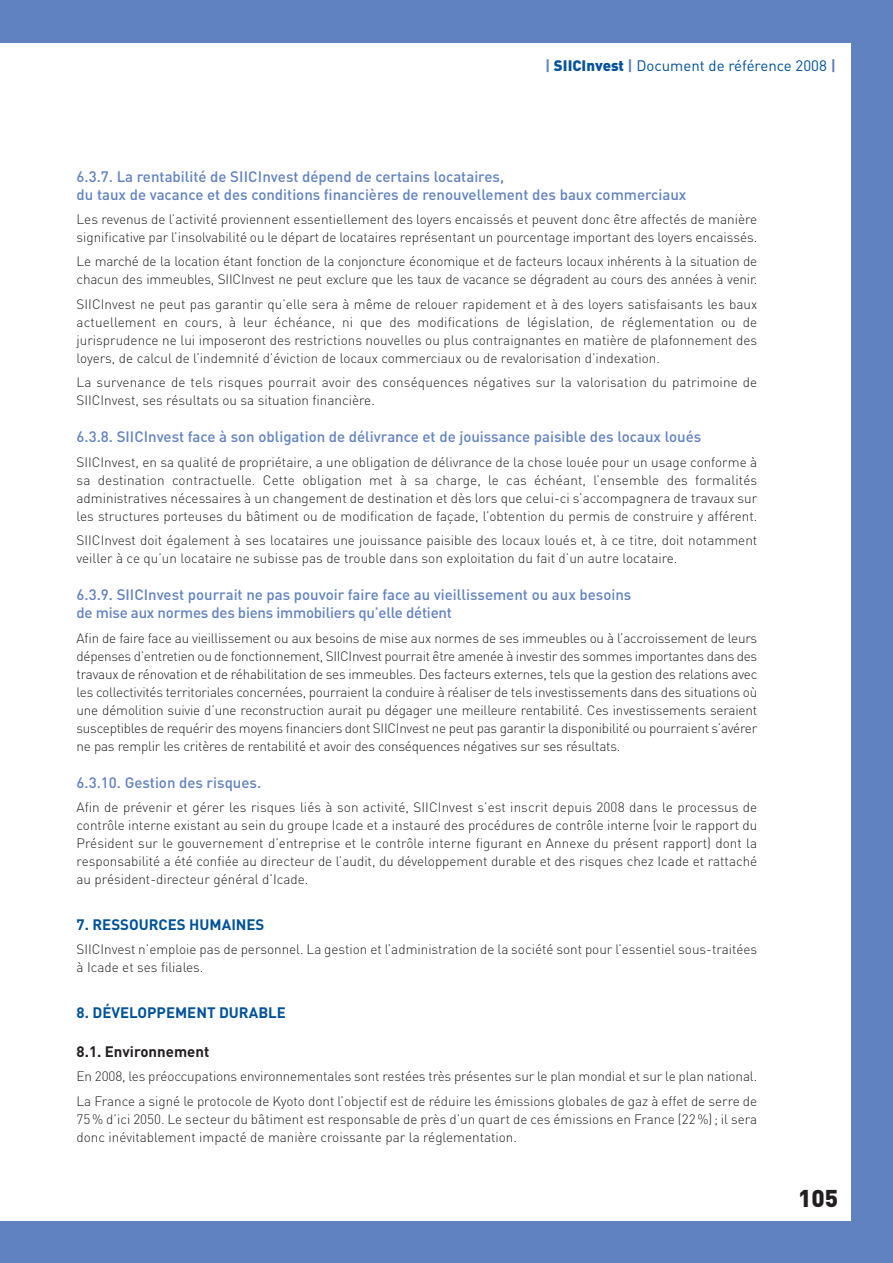
<style>
.page{position:relative;width:893px;height:1263px;background:#fff}
.page>*{position:absolute;margin:0;border:0;box-sizing:border-box;transform-origin:0 0}
.t1{font:900 24px "DINOT";color:#231f20}
.t2{font:500 15px/18px "DINOT";color:#6182c1}
.t3{font:700 15px "DINOT";color:#01529a}
.t4{font:15px "DINOT";color:#01529a}
.t5{font:700 15px "DINOT";color:#231f20}
.t6{font:300 13.5px/18px "DINOT";color:#231f20}
.s1{font-weight:700;color:#6182c1}
.s2{font-weight:900}
</style>
<div class="page">
<div style="left:0;top:0;width:892px;height:1263px;background:#6182c1"></div>
<div style="left:0;top:43px;width:850px;height:1177px;background:#fff"></div>
<p class="t4" style="left:545px;top:60px;width:292px"><span class="s1">|</span> <span class="s2">SIICInvest</span> <span class="s1">|</span> Document de référence 2008 <span class="s1">|</span></p>
<p class="t2" style="left:77px;top:169px;width:611px">6.3.7. La rentabilité de SIICInvest dépend de certains locataires,<br>du taux de vacance et des conditions financières de renouvellement des baux commerciaux</p>
<p class="t6" style="left:77px;top:212px;width:682px">Les revenus de l’activité proviennent essentiellement des loyers encaissés et peuvent donc être affectés de manière significative par l’insolvabilité ou le départ de locataires représentant un pourcentage important des loyers encaissés.</p>
<p class="t6" style="left:77px;top:254px;width:682px">Le marché de la location étant fonction de la conjoncture économique et de facteurs locaux inhérents à la situation de chacun des immeubles, SIICInvest ne peut exclure que les taux de vacance se dégradent au cours des années à venir.</p>
<p class="t6" style="left:77px;top:296px;width:682px;text-align:justify">SIICInvest ne peut pas garantir qu’elle sera à même de relouer rapidement et à des loyers satisfaisants les baux actuellement en cours, à leur échéance, ni que des modifications de législation, de réglementation ou de jurisprudence ne lui imposeront des restrictions nouvelles ou plus contraignantes en matière de plafonnement des loyers, de calcul de l’indemnité d’éviction de locaux commerciaux ou de revalorisation d’indexation.</p>
<p class="t6" style="left:77px;top:375px;width:682px">La survenance de tels risques pourrait avoir des conséquences négatives sur la valorisation du patrimoine de<br>SIICInvest, ses résultats ou sa situation financière.</p>
<p class="t2" style="left:77px;top:429px;width:626px">6.3.8. SIICInvest face à son obligation de délivrance et de jouissance paisible des locaux loués</p>
<p class="t6" style="left:77px;top:454px;width:682px;text-align:justify">SIICInvest, en sa qualité de propriétaire, a une obligation de délivrance de la chose louée pour un usage conforme à sa destination contractuelle. Cette obligation met à sa charge, le cas échéant, l’ensemble des formalités administratives nécessaires à un changement de destination et dès lors que celui-ci s’accompagnera de travaux sur les structures porteuses du bâtiment ou de modification de façade, l’obtention du permis de construire y afférent.</p>
<p class="t6" style="left:77px;top:533px;width:682px">SIICInvest doit également à ses locataires une jouissance paisible des locaux loués et, à ce titre, doit notamment veiller à ce qu’un locataire ne subisse pas de trouble dans son exploitation du fait d’un autre locataire.</p>
<p class="t2" style="left:77px;top:587px;width:556px">6.3.9. SIICInvest pourrait ne pas pouvoir faire face au vieillissement ou aux besoins de mise aux normes des biens immobiliers qu’elle détient</p>
<p class="t6" style="left:77px;top:630px;width:682px;text-align:justify">Afin de faire face au vieillissement ou aux besoins de mise aux normes de ses immeubles ou à l’accroissement de leurs dépenses d’entretien ou de fonctionnement, SIICInvest pourrait être amenée à investir des sommes importantes dans des travaux de rénovation et de réhabilitation de ses immeubles. Des facteurs externes, tels que la gestion des relations avec les collectivités territoriales concernées, pourraient la conduire à réaliser de tels investissements dans des situations où une démolition suivie d’une reconstruction aurait pu dégager une meilleure rentabilité. Ces investissements seraient susceptibles de requérir des moyens financiers dont SIICInvest ne peut pas garantir la disponibilité ou pourraient s’avérer ne pas remplir les critères de rentabilité et avoir des conséquences négatives sur ses résultats.</p>
<p class="t2" style="left:77px;top:775px;width:186px">6.3.10. Gestion des risques.</p>
<p class="t6" style="left:77px;top:800px;width:682px;text-align:justify">Afin de prévenir et gérer les risques liés à son activité, SIICInvest s’est inscrit depuis 2008 dans le processus de contrôle interne existant au sein du groupe Icade et a instauré des procédures de contrôle interne (voir le rapport du Président sur le gouvernement d’entreprise et le contrôle interne figurant en Annexe du présent rapport) dont la responsabilité a été confiée au directeur de l’audit, du développement durable et des risques chez Icade et rattaché au président-directeur général d’Icade.</p>
<p class="t3" style="left:77px;top:919px;width:189px">7. RESSOURCES HUMAINES</p>
<p class="t6" style="left:77px;top:942px;width:682px">SIICInvest n’emploie pas de personnel. La gestion et l’administration de la société sont pour l’essentiel sous-traitées à Icade et ses filiales.</p>
<p class="t3" style="left:77px;top:1007px;width:211px">8. DÉVELOPPEMENT DURABLE</p>
<p class="t5" style="left:77px;top:1046px;width:134px">8.1. Environnement</p>
<p class="t6" style="left:77px;top:1066px;width:682px;line-height:24.5px">En 2008, les préoccupations environnementales sont restées très présentes sur le plan mondial et sur le plan national.<br>La France a signé le protocole de Kyoto dont l’objectif est de réduire les émissions globales de gaz à effet de serre de</p>
<p class="t6" style="left:77px;top:1111px;width:682px">75 % d’ici 2050. Le secteur du bâtiment est responsable de près d’un quart de ces émissions en France (22 %) ; il sera donc inévitablement impacté de manière croissante par la réglementation.</p>
<h1 class="t1" style="left:798px;top:1190px;width:42px">105</h1>
</div>
